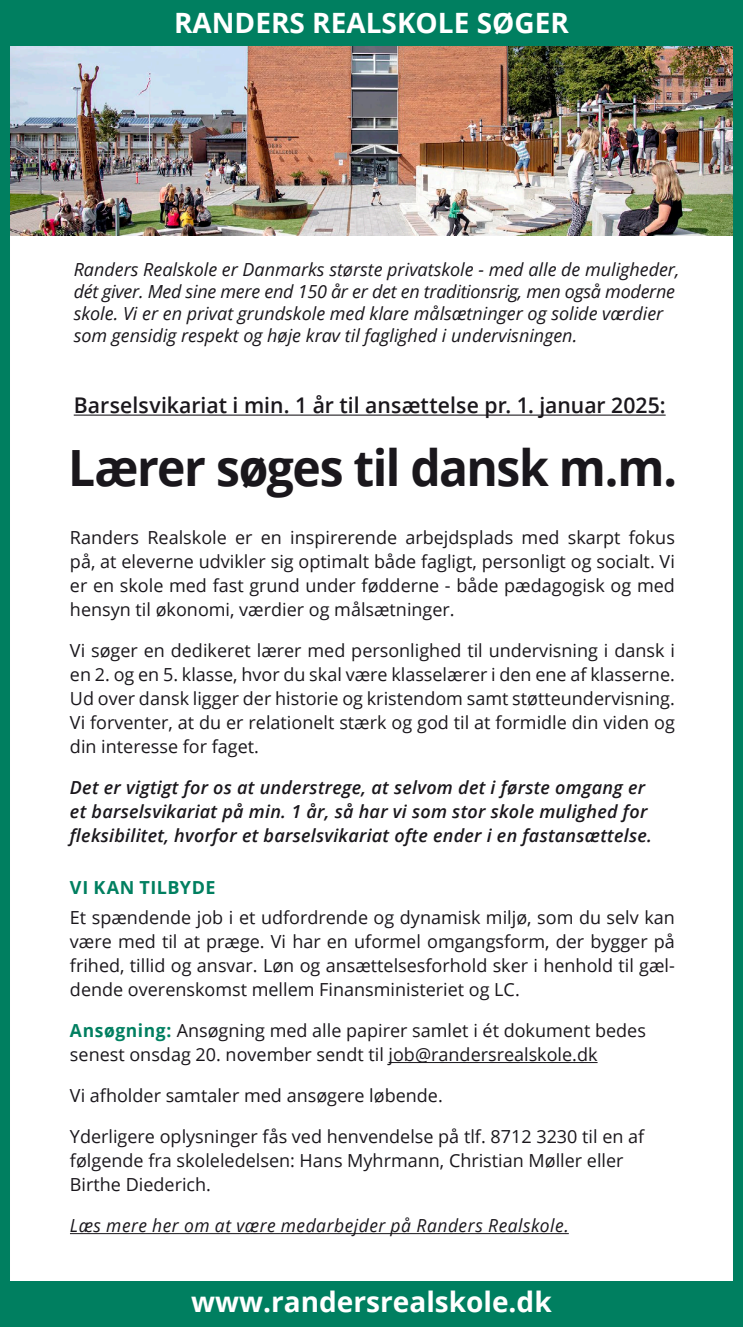
<style>
.page{position:relative;width:743px;height:1327px;background:#fff}
.page>*{position:absolute;margin:0;border:0;box-sizing:border-box;transform-origin:0 0}
.t1{font:700 50px "Open Sans";letter-spacing:-.03em;color:#1a171c;scale:.96 1}
.t2{font:700 28px "Open Sans";color:#fff}
.t3{font:600 21.6px "Open Sans";letter-spacing:.005em;color:#1a171c}
.t4{font:18px/24px "Open Sans";color:#1a171c;text-align:justify}
.t5{font:italic 18px/22px "Open Sans";color:#1a171c}
.t6{font:italic 600 18px/24px "Open Sans";letter-spacing:.015em;color:#1a171c}
.t7{font:italic 18px "Open Sans";letter-spacing:.03em;color:#1a171c}
.t8{font:700 18px "Open Sans";letter-spacing:.03em;color:#007f60}
.s1{font-weight:700;color:#007f60}
</style>
<div class="page">
<img style="left:11px;top:45px;width:721px;height:190px">
<hr style="left:74px;top:414px;width:591px;height:2px;background:#1a171c">
<hr style="left:388px;top:1062px;width:209px;height:1px;background:#1a171c">
<hr style="left:70px;top:1233px;width:499px;height:1px;background:#1a171c">
<div style="left:0;top:0;width:743px;height:1304px;border:10px solid #007f60"></div>
<div style="left:0;top:0;width:743px;height:45px;background:#007f60"></div>
<div style="left:0;top:1281px;width:743px;height:46px;background:#007f60"></div>
<p class="t2" style="left:174px;top:3px;width:396px">RANDERS REALSKOLE SØGER</p>
<p class="t5" style="left:74px;top:258px;width:607px">Randers Realskole er Danmarks største privatskole - med alle de muligheder, dét giver. Med sine mere end 150 år er det en traditionsrig, men også moderne skole. Vi er en privat grundskole med klare målsætninger og solide værdier som gensidig respekt og høje krav til faglighed i undervisningen.</p>
<p class="t3" style="left:74px;top:391px;width:593px">Barselsvikariat i min. 1 år til ansættelse pr. 1. januar 2025:</p>
<p class="t1" style="left:68px;top:433px;width:636px">Lærer søges til dansk m.m.</p>
<p class="t4" style="left:70px;top:525px;width:606px">Randers Realskole er en inspirerende arbejdsplads med skarpt fokus på, at eleverne udvikler sig optimalt både fagligt, personligt og socialt. Vi er en skole med fast grund under fødderne - både pædagogisk og med hensyn til økonomi, værdier og målsætninger.</p>
<p class="t4" style="left:70px;top:638px;width:606px">Vi søger en dedikeret lærer med personlighed til undervisning i dansk i en 2. og en 5. klasse, hvor du skal være klasselærer i den ene af klasserne.<br>Ud over dansk ligger der historie og kristendom samt støtteundervisning.<br>Vi forventer, at du er relationelt stærk og god til at formidle din viden og din interesse for faget.</p>
<p class="t6" style="left:70px;top:775px;width:583px">Det er vigtigt for os at understrege, at selvom det i første omgang er et barselsvikariat på min. 1 år, så har vi som stor skole mulighed for fleksibilitet, hvorfor et barselsvikariat ofte ender i en fastansættelse.</p>
<p class="t8" style="left:70px;top:875px;width:147px">VI KAN TILBYDE</p>
<p class="t4" style="left:70px;top:905px;width:606px">Et spændende job i et udfordrende og dynamisk miljø, som du selv kan være med til at præge. Vi har en uformel omgangsform, der bygger på frihed, tillid og ansvar. Løn og ansættelsesforhold sker i henhold til gæl&shy;dende overenskomst mellem Finansministeriet og LC.</p>
<p class="t4" style="left:70px;top:1018px;width:577px"><span class="s1">Ansøgning:</span> Ansøgning med alle papirer samlet i ét dokument bedes senest onsdag 20. november sendt til job@randersrealskole.dk</p>
<p class="t4" style="left:70px;top:1083px;width:374px">Vi afholder samtaler med ansøgere løbende.</p>
<p class="t4" style="left:70px;top:1124px;width:576px;text-align:left">Yderligere oplysninger fås ved henvendelse på tlf. 8712 3230 til en af følgende fra skoleledelsen: Hans Myhrmann, Christian Møller eller<br>Birthe Diederich.</p>
<p class="t7" style="left:70px;top:1213px;width:500px">Læs mere her om at være medarbejder på Randers Realskole.</p>
<p class="t2" style="left:191px;top:1282px;width:362px">www.randersrealskole.dk</p>
</div>
